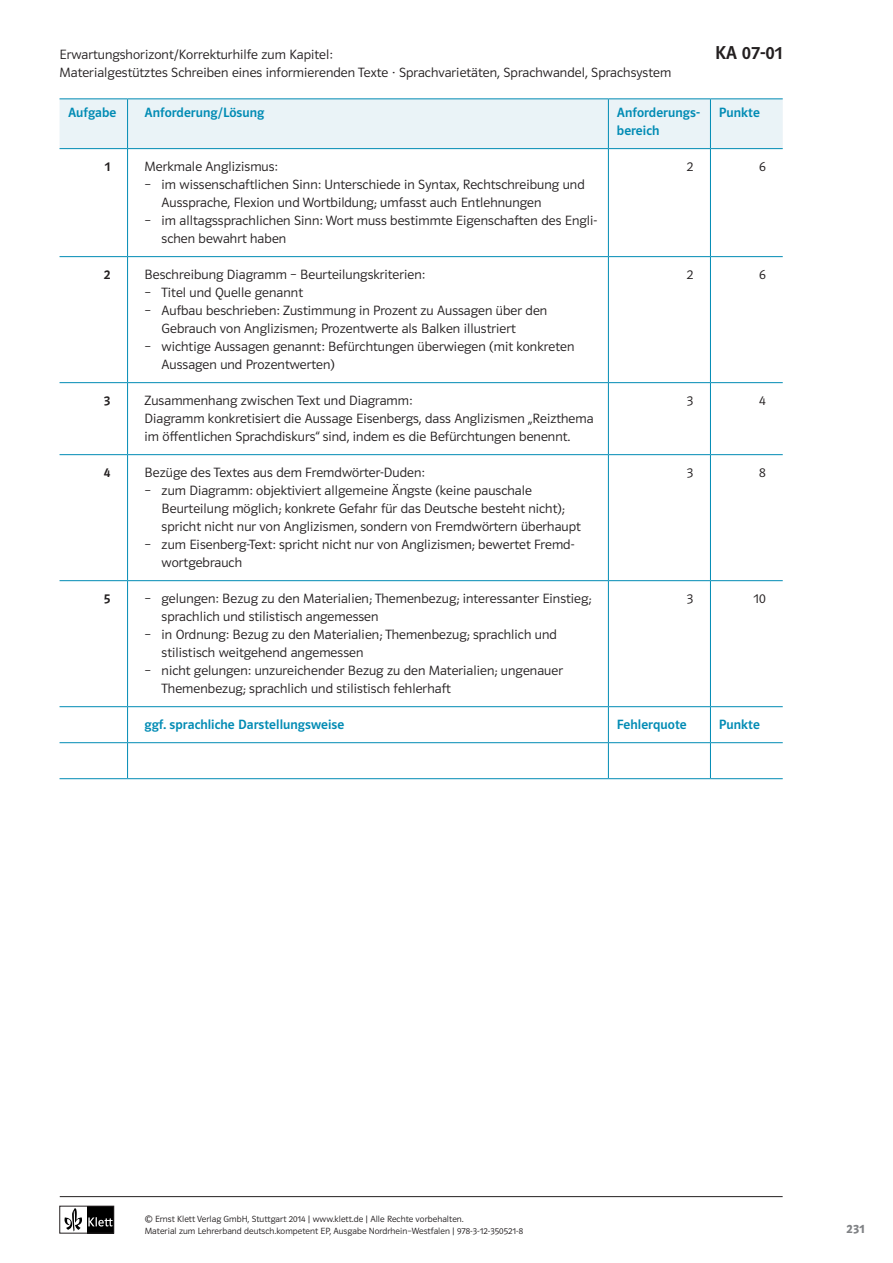
<style>
.page{position:relative;width:893px;height:1263px;background:#fff}
.page>*{position:absolute;margin:0;border:0;box-sizing:border-box;transform-origin:0 0}
.t1{font:18.75px "Polo ST11 K Krftg";color:#231f20}
.t2{font:13.5px/18px "Polo ST11 K Leicht";letter-spacing:.005em;color:#231f20}
.t3{font:13.5px/18px "Polo ST11 K Krftg";letter-spacing:.005em;color:#008bb4}
.t4{font:13.5px "Polo ST11 K Krftg";color:#231f20}
.t5{font:12.75px "Polo ST11 K Hfett";color:#808285}
.t6{font:9px/12px "Polo ST11 K Leicht";letter-spacing:.005em;color:#231f20}
</style>
<div class="page">
<hr style="left:60px;top:1196px;width:723px;height:1px;background:#231f20">
<div style="left:87px;top:1206px;width:27px;height:27px;background:#000"></div>
<svg style="left:88px;top:1217px;width:24px;height:9px"></svg>
<svg style="left:65px;top:1208px;width:17px;height:23px"></svg>
<div style="left:60px;top:1206px;width:54px;height:27px;border:1px solid #231f20"></div>
<div style="left:60px;top:99px;width:723px;height:49px;background:#eaf3f7"></div>
<hr style="left:60px;top:98px;width:68px;height:1px;background:#008bb4">
<hr style="left:128px;top:98px;width:480px;height:1px;background:#008bb4">
<hr style="left:127px;top:99px;width:1px;height:49px;background:#008bb4">
<hr style="left:608px;top:98px;width:102px;height:1px;background:#008bb4">
<hr style="left:608px;top:99px;width:1px;height:49px;background:#008bb4">
<hr style="left:710px;top:98px;width:73px;height:1px;background:#008bb4">
<hr style="left:710px;top:99px;width:1px;height:49px;background:#008bb4">
<hr style="left:60px;top:148px;width:68px;height:1px;background:#008bb4">
<hr style="left:128px;top:148px;width:480px;height:1px;background:#008bb4">
<hr style="left:127px;top:149px;width:1px;height:107px;background:#008bb4">
<hr style="left:608px;top:148px;width:102px;height:1px;background:#008bb4">
<hr style="left:608px;top:149px;width:1px;height:107px;background:#008bb4">
<hr style="left:710px;top:148px;width:73px;height:1px;background:#008bb4">
<hr style="left:710px;top:149px;width:1px;height:107px;background:#008bb4">
<hr style="left:60px;top:256px;width:68px;height:1px;background:#008bb4">
<hr style="left:128px;top:256px;width:480px;height:1px;background:#008bb4">
<hr style="left:127px;top:257px;width:1px;height:125px;background:#008bb4">
<hr style="left:608px;top:256px;width:102px;height:1px;background:#008bb4">
<hr style="left:608px;top:257px;width:1px;height:125px;background:#008bb4">
<hr style="left:710px;top:256px;width:73px;height:1px;background:#008bb4">
<hr style="left:710px;top:257px;width:1px;height:125px;background:#008bb4">
<hr style="left:60px;top:382px;width:68px;height:1px;background:#008bb4">
<hr style="left:128px;top:382px;width:480px;height:1px;background:#008bb4">
<hr style="left:127px;top:383px;width:1px;height:71px;background:#008bb4">
<hr style="left:608px;top:382px;width:102px;height:1px;background:#008bb4">
<hr style="left:608px;top:383px;width:1px;height:71px;background:#008bb4">
<hr style="left:710px;top:382px;width:73px;height:1px;background:#008bb4">
<hr style="left:710px;top:383px;width:1px;height:71px;background:#008bb4">
<hr style="left:60px;top:454px;width:68px;height:1px;background:#008bb4">
<hr style="left:128px;top:454px;width:480px;height:1px;background:#008bb4">
<hr style="left:127px;top:455px;width:1px;height:125px;background:#008bb4">
<hr style="left:608px;top:454px;width:102px;height:1px;background:#008bb4">
<hr style="left:608px;top:455px;width:1px;height:125px;background:#008bb4">
<hr style="left:710px;top:454px;width:73px;height:1px;background:#008bb4">
<hr style="left:710px;top:455px;width:1px;height:125px;background:#008bb4">
<hr style="left:60px;top:580px;width:68px;height:1px;background:#008bb4">
<hr style="left:128px;top:580px;width:480px;height:1px;background:#008bb4">
<hr style="left:127px;top:581px;width:1px;height:125px;background:#008bb4">
<hr style="left:608px;top:580px;width:102px;height:1px;background:#008bb4">
<hr style="left:608px;top:581px;width:1px;height:125px;background:#008bb4">
<hr style="left:710px;top:580px;width:73px;height:1px;background:#008bb4">
<hr style="left:710px;top:581px;width:1px;height:125px;background:#008bb4">
<hr style="left:60px;top:706px;width:68px;height:1px;background:#008bb4">
<hr style="left:128px;top:706px;width:480px;height:1px;background:#008bb4">
<hr style="left:127px;top:707px;width:1px;height:35px;background:#008bb4">
<hr style="left:608px;top:706px;width:102px;height:1px;background:#008bb4">
<hr style="left:608px;top:707px;width:1px;height:35px;background:#008bb4">
<hr style="left:710px;top:706px;width:73px;height:1px;background:#008bb4">
<hr style="left:710px;top:707px;width:1px;height:35px;background:#008bb4">
<hr style="left:60px;top:742px;width:68px;height:1px;background:#008bb4">
<hr style="left:128px;top:742px;width:480px;height:1px;background:#008bb4">
<hr style="left:127px;top:743px;width:1px;height:35px;background:#008bb4">
<hr style="left:608px;top:742px;width:102px;height:1px;background:#008bb4">
<hr style="left:608px;top:743px;width:1px;height:35px;background:#008bb4">
<hr style="left:710px;top:742px;width:73px;height:1px;background:#008bb4">
<hr style="left:710px;top:743px;width:1px;height:35px;background:#008bb4">
<hr style="left:60px;top:778px;width:68px;height:1px;background:#008bb4">
<hr style="left:128px;top:778px;width:480px;height:1px;background:#008bb4">
<hr style="left:608px;top:778px;width:102px;height:1px;background:#008bb4">
<hr style="left:710px;top:778px;width:73px;height:1px;background:#008bb4">
<p class="t2" style="left:60px;top:46px;width:275px">Erwartungshorizont/Korrekturhilfe zum Kapitel:</p>
<h1 class="t1" style="left:715px;top:43px;width:69px">KA 07-01</h1>
<p class="t2" style="left:60px;top:64px;width:613px">Materialgestütztes Schreiben eines informierenden Texte · Sprachvarietäten, Sprachwandel, Sprachsystem</p>
<p class="t3" style="left:68px;top:104px;width:50px">Aufgabe</p>
<p class="t3" style="left:145px;top:104px;width:121px">Anforderung/Lösung</p>
<p class="t3" style="left:617px;top:104px;width:84px">Anforderungs&shy;bereich</p>
<p class="t3" style="left:719px;top:104px;width:42px">Punkte</p>
<p class="t4" style="left:105px;top:159px;width:7px">1</p>
<p class="t2" style="left:145px;top:158px;width:135px">Merkmale Anglizismus:</p>
<p class="t2" style="left:162px;top:176px;width:425px;text-indent:-17px">– im wissenschaftlichen Sinn: Unterschiede in Syntax, Rechtschreibung und<br>Aussprache, Flexion und Wortbildung; umfasst auch Entlehnungen</p>
<p class="t2" style="left:162px;top:212px;width:437px;text-indent:-17px">– im alltagssprachlichen Sinn: Wort muss bestimmte Eigenschaften des Engli&shy;schen bewahrt haben</p>
<p class="t2" style="left:687px;top:158px;width:8px">2</p>
<p class="t2" style="left:759px;top:158px;width:8px">6</p>
<p class="t4" style="left:104px;top:267px;width:8px">2</p>
<p class="t2" style="left:145px;top:266px;width:282px">Beschreibung Diagramm – Beurteilungskriterien:</p>
<p class="t2" style="left:145px;top:284px;width:160px">– Titel und Quelle genannt</p>
<p class="t2" style="left:162px;top:302px;width:387px;text-indent:-17px">– Aufbau beschrieben: Zustimmung in Prozent zu Aussagen über den<br>Gebrauch von Anglizismen; Prozentwerte als Balken illustriert</p>
<p class="t2" style="left:162px;top:338px;width:414px;text-indent:-17px">– wichtige Aussagen genannt: Befürchtungen überwiegen (mit konkreten<br>Aussagen und Prozentwerten)</p>
<p class="t2" style="left:687px;top:266px;width:8px">2</p>
<p class="t2" style="left:759px;top:266px;width:8px">6</p>
<p class="t4" style="left:104px;top:393px;width:8px">3</p>
<p class="t2" style="left:145px;top:392px;width:450px">Zusammenhang zwischen Text und Diagramm:<br>Diagramm konkretisiert die Aussage Eisenbergs, dass Anglizismen „Reizthema im öffentlichen Sprachdiskurs“ sind, indem es die Befürchtungen benennt.</p>
<p class="t2" style="left:687px;top:392px;width:8px">3</p>
<p class="t2" style="left:759px;top:392px;width:8px">4</p>
<p class="t4" style="left:104px;top:465px;width:8px">4</p>
<p class="t2" style="left:145px;top:464px;width:282px">Bezüge des Textes aus dem Fremdwörter-Duden:</p>
<p class="t2" style="left:162px;top:482px;width:421px;text-indent:-17px">– zum Diagramm: objektiviert allgemeine Ängste (keine pauschale<br>Beurteilung möglich; konkrete Gefahr für das Deutsche besteht nicht); spricht nicht nur von Anglizismen, sondern von Fremdwörtern überhaupt</p>
<p class="t2" style="left:162px;top:535px;width:414px;text-indent:-17px">– zum Eisenberg-Text: spricht nicht nur von Anglizismen; bewertet Fremd&shy;wortgebrauch</p>
<p class="t2" style="left:687px;top:463px;width:8px">3</p>
<p class="t2" style="left:759px;top:463px;width:8px">8</p>
<p class="t4" style="left:104px;top:591px;width:8px">5</p>
<p class="t2" style="left:162px;top:589px;width:431px;text-indent:-17px">– gelungen: Bezug zu den Materialien; Themenbezug; interessanter Einstieg; sprachlich und stilistisch angemessen</p>
<p class="t2" style="left:162px;top:625px;width:397px;text-indent:-17px">– in Ordnung: Bezug zu den Materialien; Themenbezug; sprachlich und stilistisch weitgehend angemessen</p>
<p class="t2" style="left:162px;top:661px;width:403px;text-indent:-17px">– nicht gelungen: unzureichender Bezug zu den Materialien; ungenauer<br>Themenbezug; sprachlich und stilistisch fehlerhaft</p>
<p class="t2" style="left:687px;top:589px;width:8px">3</p>
<p class="t2" style="left:753px;top:589px;width:14px">10</p>
<p class="t3" style="left:145px;top:715px;width:201px">ggf. sprachliche Darstellungsweise</p>
<p class="t3" style="left:617px;top:715px;width:71px">Fehlerquote</p>
<p class="t3" style="left:719px;top:715px;width:42px">Punkte</p>
<p class="t6" style="left:145px;top:1213px;width:380px">© Ernst Klett Verlag GmbH, Stuttgart 2014 | www.klett.de | Alle Rechte vorbehalten.<br>Material zum Lehrerband deutsch.kompetent EP, Ausgabe Nordrhein–Westfalen | 978-3-12-350521-8</p>
<p class="t5" style="left:847px;top:1222px;width:20px">231</p>
</div>
